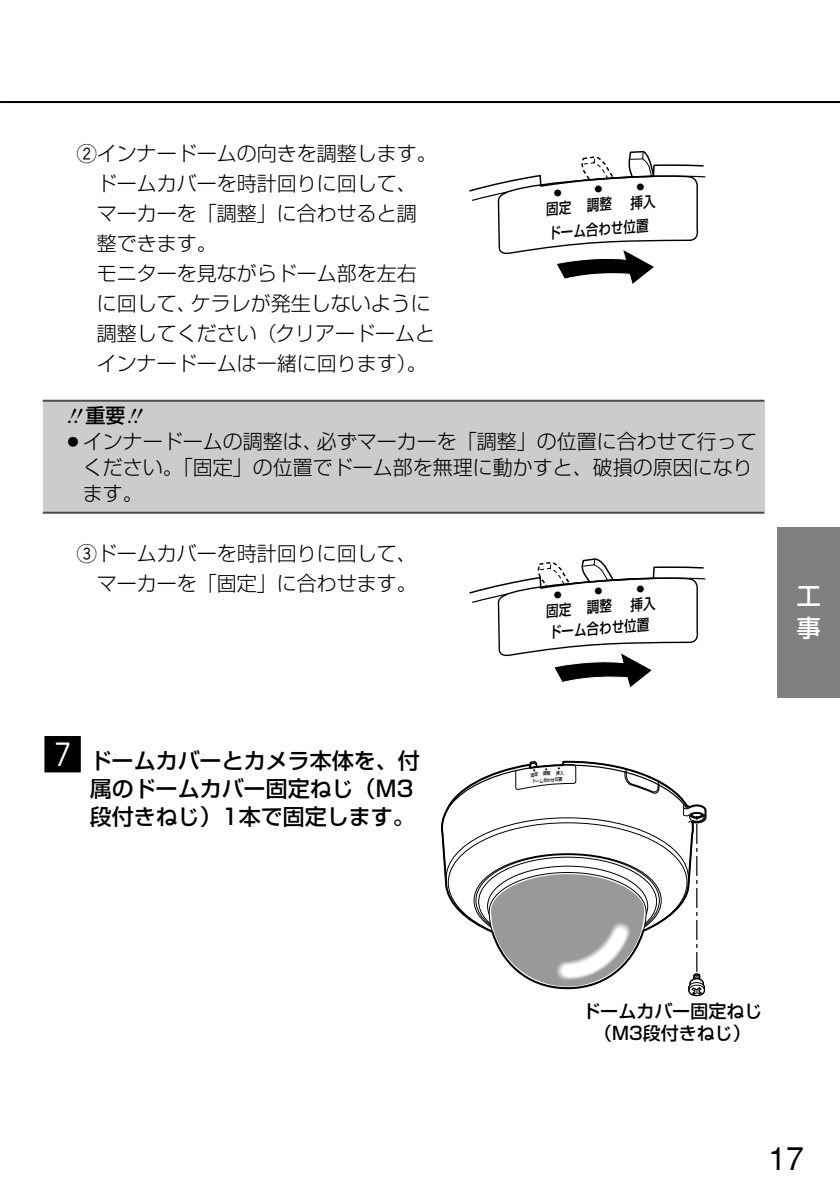
<style>
.page{position:relative;width:840px;height:1190px;background:#fff}
.page>*{position:absolute;margin:0;border:0;box-sizing:border-box;transform-origin:0 0}
.t1{font:32px "Helvetica";color:#000}
.t2{font:500 24px/32px "Shin Go";color:#fff}
.t3{font:500 22px/28px "Shin Go";color:#000}
.t4{font:300 20px/30px "Shin Go";color:#000}
.t5{font:500 20px "Shin Go";color:#000}
.t6{font:500 18px/22px "Shin Go";color:#000;text-align:center}
.t7{font:500 15px "Shin Go";color:#000;scale:.83 1}
.t8{font:500 4.6px "Shin Go";color:#000;scale:.83 1}
.s1{font-family:"Gth Hround";font-weight:400}
.s2{font-family:"Gthin Hround";font-weight:400;font-size:40px}
</style>
<div class="page">
<div style="left:43px;top:401px;width:721px;height:111px;background:#ccc"></div>
<hr style="left:1px;top:101px;width:839px;height:2px;background:#000">
<div style="left:778px;top:527px;width:62px;height:170px;background:#808080"></div>
<hr style="left:43px;top:400px;width:721px;height:2px;background:#4d4d4d">
<hr style="left:43px;top:512px;width:721px;height:2px;background:#4d4d4d">
<svg style="left:498px;top:202px;width:203px;height:200px"></svg>
<svg style="left:443px;top:760px;width:264px;height:237px"></svg>
<svg style="left:469px;top:558px;width:237px;height:130px"></svg>
<svg style="left:469px;top:150px;width:237px;height:52px"></svg>
<p class="t4" style="left:97px;top:141px;width:342px;text-indent:-20px"><span class="s1">w</span>インナードームの向きを調整します。ドームカバーを時計回りに回して、マーカーを「調整」に合わせると調整できます。<br>モニターを見ながらドーム部を左右に回して、ケラレが発生しないように調整してください（クリアードームとインナードームは一緒に回ります）。</p>
<p class="t5" style="left:85px;top:408px;width:42px">重要</p>
<p class="t4" style="left:83px;top:431px;width:675px;line-height:26px;text-indent:-20px">○インナードームの調整は、必ずマーカーを「調整」の位置に合わせて行ってください。「固定」の位置でドーム部を無理に動かすと、破損の原因になります。</p>
<p class="t7" style="left:545px;top:204px;width:134px;rotate:-5deg">固定 調整 挿入</p>
<p class="t7" style="left:547px;top:228px;width:123px;rotate:-5deg">ドーム合わせ位置</p>
<p class="t4" style="left:77px;top:541px;width:341px;text-align:right"><span class="s1">e</span>ドームカバーを時計回りに回して、マーカーを「固定」に合わせます。</p>
<p class="t3" style="left:90px;top:749px;width:332px;text-indent:-47px"><span class="s2">m</span> ドームカバーとカメラ本体を、付属のドームカバー固定ねじ（M3段付きねじ）1本で固定します。</p>
<p class="t7" style="left:545px;top:606px;width:134px;rotate:-5deg">固定 調整 挿入</p>
<p class="t7" style="left:548px;top:627px;width:123px;rotate:-5deg">ドーム合わせ位置</p>
<p class="t8" style="left:531px;top:773px;width:41px;rotate:-5deg">固定 調整 挿入</p>
<p class="t8" style="left:532px;top:780px;width:38px;rotate:-5deg">ドーム合わせ位置</p>
<p class="t2" style="left:797px;top:583px;width:25px">工事</p>
<p class="t6" style="left:583px;top:1002px;width:181px">ドームカバー固定ねじ（M3段付きねじ）</p>
<h1 class="t1" style="left:768px;top:1147px;width:37px">17</h1>
</div>
